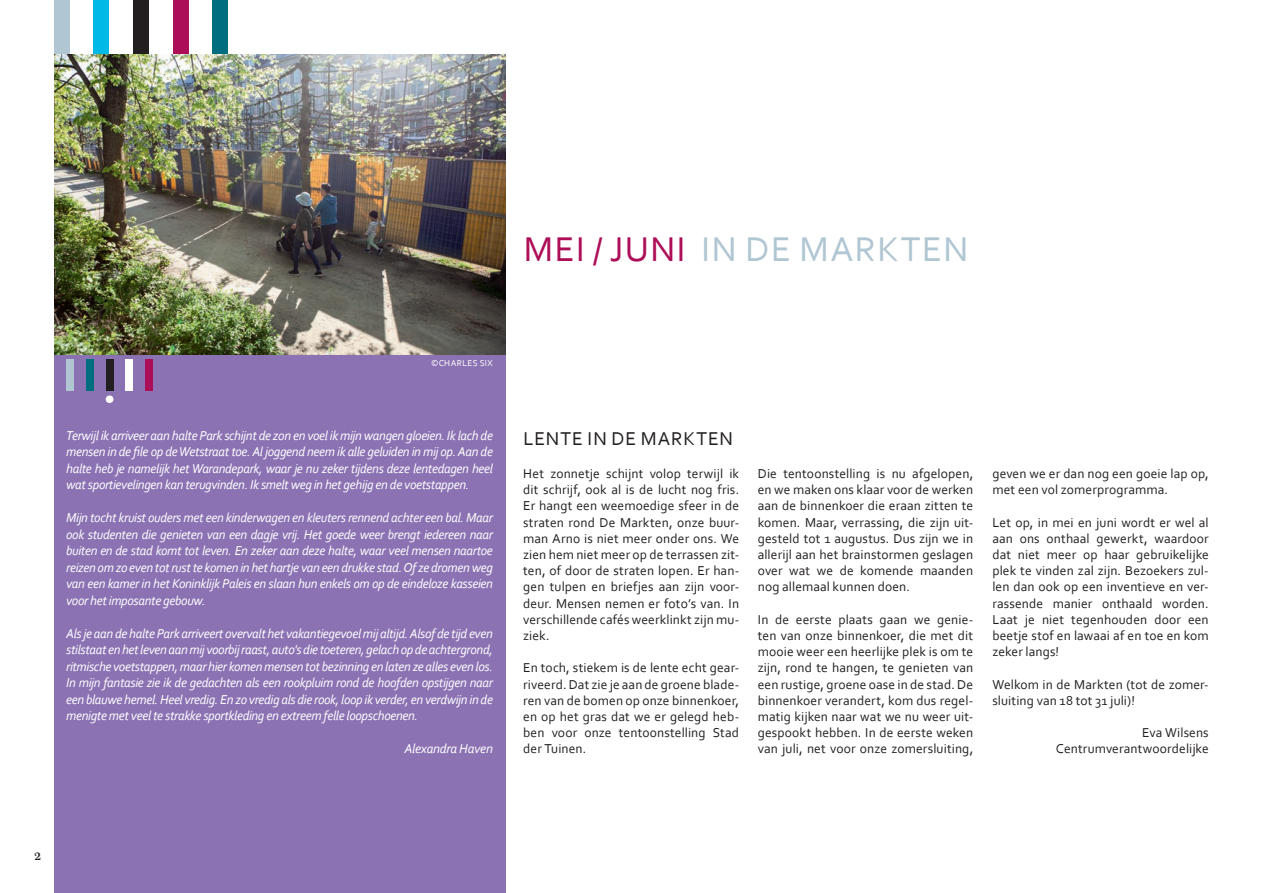
<style>
.page{position:relative;width:1263px;height:893px;background:#fff}
.page>*{position:absolute;margin:0;border:0;box-sizing:border-box;transform-origin:0 0}
.t1{font:36px "Corbel";letter-spacing:.04em;color:#b0c6d2}
.t2{font:19.5px "Corbel";letter-spacing:.05em;color:#231f20}
.t3{font:13.5px/16.2px "Corbel";letter-spacing:.005em;color:#231f20;text-align:justify}
.t4{font:italic 13.5px/16.5px "Corbel";letter-spacing:-.025em;color:#fff;text-align:justify}
.t5{font:10.5px "Century 751 BT Bold B";color:#231f20}
.t6{font:9px "Corbel";letter-spacing:.04em;color:#fff}
.s1{color:#ad0e58}
</style>
<div class="page">
<div style="left:54px;top:91px;width:451px;height:802px;background:#8b72b3"></div>
<div style="left:66px;top:359px;width:8px;height:32px;background:#b0c6d2"></div>
<div style="left:86px;top:359px;width:8px;height:32px;background:#006e7e"></div>
<div style="left:106px;top:359px;width:7px;height:32px;background:#231f20"></div>
<div style="left:125px;top:359px;width:8px;height:32px;background:#fff"></div>
<div style="left:145px;top:359px;width:8px;height:32px;background:#ad0e58"></div>
<div style="left:106px;top:395px;width:7px;height:8px;background:#fff;border-radius:50%"></div>
<img style="left:54px;top:54px;width:451px;height:301px">
<div style="left:54px;top:0;width:16px;height:54px;background:#b0c6d2"></div>
<div style="left:94px;top:0;width:15px;height:54px;background:#00b9e7"></div>
<div style="left:133px;top:0;width:16px;height:54px;background:#231f20"></div>
<div style="left:173px;top:0;width:15px;height:54px;background:#ad0e58"></div>
<div style="left:212px;top:0;width:16px;height:54px;background:#006e7e"></div>
<h1 class="t1" style="left:524px;top:226px;width:446px"><span class="s1">MEI / JUNI</span> IN DE MARKTEN</h1>
<p class="t6" style="left:431px;top:357px;width:63px">©CHARLES SIX</p>
<p class="t4" style="left:66px;top:426px;width:428px">Terwijl ik arriveer aan halte Park schijnt de zon en voel ik mijn wangen gloeien. Ik lach de mensen in de file op de Wetstraat toe. Al joggend neem ik alle geluiden in mij op. Aan de halte heb je namelijk het Warandepark, waar je nu zeker tijdens deze lentedagen heel wat sportievelingen kan terugvinden. Ik smelt weg in het gehijg en de voetstappen.</p>
<p class="t4" style="left:66px;top:509px;width:428px">Mijn tocht kruist ouders met een kinderwagen en kleuters rennend achter een bal. Maar ook studenten die genieten van een dagje vrij. Het goede weer brengt iedereen naar buiten en de stad komt tot leven. En zeker aan deze halte, waar veel mensen naartoe reizen om zo even tot rust te komen in het hartje van een drukke stad. Of ze dromen weg van een kamer in het Koninklijk Paleis en slaan hun enkels om op de eindeloze kasseien voor het imposante gebouw.</p>
<p class="t4" style="left:66px;top:624px;width:428px">Als je aan de halte Park arriveert overvalt het vakantiegevoel mij altijd. Alsof de tijd even stilstaat en het leven aan mij voorbij raast, auto's die toeteren, gelach op de achtergrond, ritmische voetstappen, maar hier komen mensen tot bezinning en laten ze alles even los.<br>In mijn fantasie zie ik de gedachten als een rookpluim rond de hoofden opstijgen naar een blauwe hemel. Heel vredig. En zo vredig als die rook, loop ik verder, en verdwijn in de menigte met veel te strakke sportkleding en extreem felle loopschoenen.</p>
<p class="t4" style="left:404px;top:740px;width:90px">Alexandra Haven</p>
<h2 class="t2" style="left:524px;top:427px;width:211px">LENTE IN DE MARKTEN</h2>
<p class="t3" style="left:523px;top:465px;width:218px">Het zonnetje schijnt volop terwijl ik dit schrijf, ook al is de lucht nog fris.<br>Er hangt een weemoedige sfeer in de straten rond De Markten, onze buur&shy;man Arno is niet meer onder ons. We zien hem niet meer op de terrassen zit&shy;ten, of door de straten lopen. Er han&shy;gen tulpen en briefjes aan zijn voor&shy;deur. Mensen nemen er foto’s van. In verschillende cafés weerklinkt zijn mu&shy;ziek.</p>
<p class="t3" style="left:523px;top:659px;width:218px">En toch, stiekem is de lente echt gear&shy;riveerd. Dat zie je aan de groene blade&shy;ren van de bomen op onze binnenkoer, en op het gras dat we er gelegd heb&shy;ben voor onze tentoonstelling Stad der Tuinen.</p>
<p class="t3" style="left:758px;top:465px;width:217px">Die tentoonstelling is nu afgelopen, en we maken ons klaar voor de werken aan de binnenkoer die eraan zitten te komen. Maar, verrassing, die zijn uit&shy;gesteld tot 1 augustus. Dus zijn we in allerijl aan het brainstormen geslagen over wat we de komende maanden nog allemaal kunnen doen.</p>
<p class="t3" style="left:758px;top:611px;width:217px">In de eerste plaats gaan we genie&shy;ten van onze binnenkoer, die met dit mooie weer een heerlijke plek is om te zijn, rond te hangen, te genieten van een rustige, groene oase in de stad. De binnenkoer verandert, kom dus regel&shy;matig kijken naar wat we nu weer uit&shy;gespookt hebben. In de eerste weken van juli, net voor onze zomersluiting,</p>
<p class="t3" style="left:992px;top:465px;width:218px">geven we er dan nog een goeie lap op, met een vol zomerprogramma.</p>
<p class="t3" style="left:992px;top:514px;width:218px">Let op, in mei en juni wordt er wel al aan ons onthaal gewerkt, waardoor dat niet meer op haar gebruikelijke plek te vinden zal zijn. Bezoekers zul&shy;len dan ook op een inventieve en ver&shy;rassende manier onthaald worden.<br>Laat je niet tegenhouden door een beetje stof en lawaai af en toe en kom zeker langs!</p>
<p class="t3" style="left:992px;top:676px;width:218px">Welkom in de Markten (tot de zomer&shy;sluiting van 18 tot 31 juli)!</p>
<p class="t3" style="left:1056px;top:724px;width:154px;text-align:right">Eva Wilsens<br>Centrumverantwoordelijke</p>
<p class="t5" style="left:35px;top:850px;width:8px">2</p>
</div>
